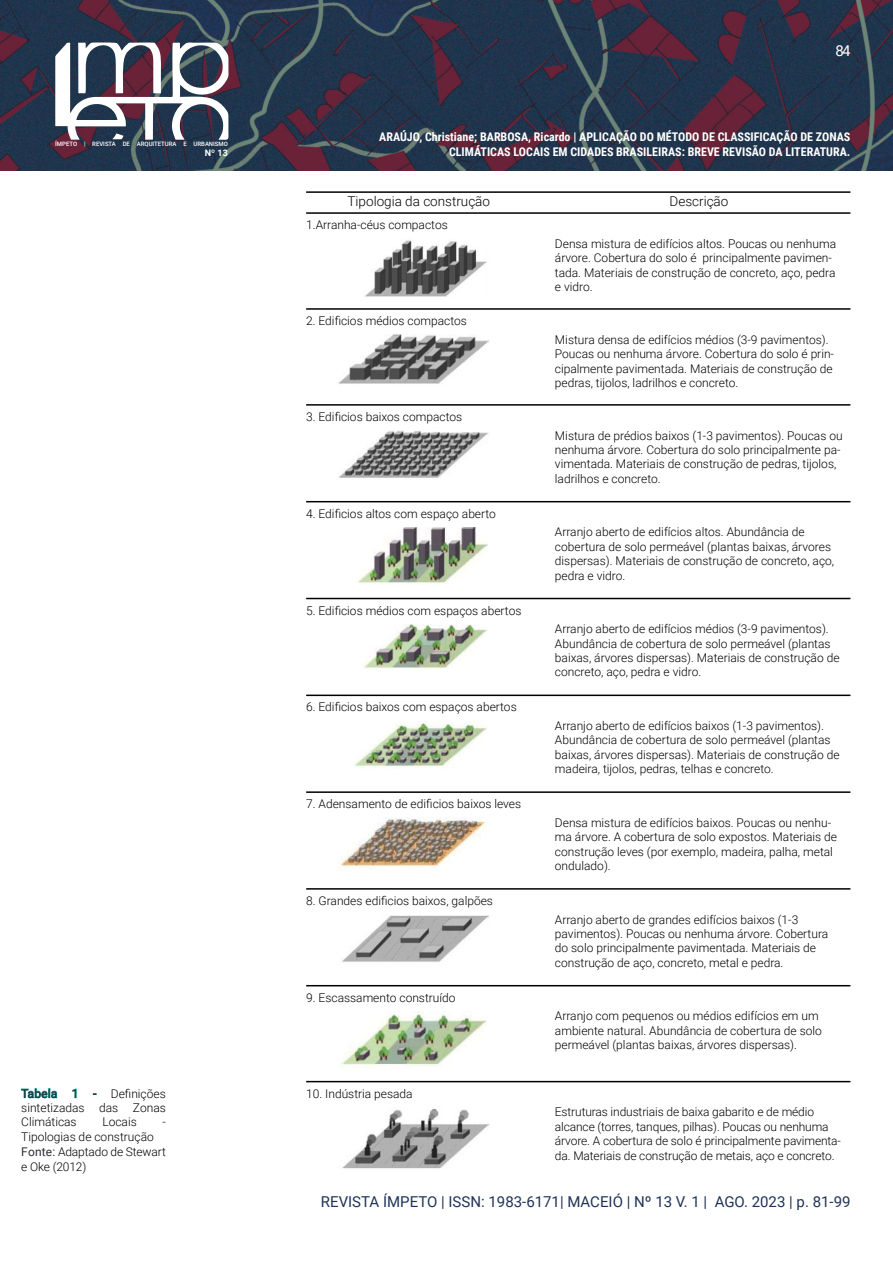
<style>
.page{position:relative;width:893px;height:1263px;background:#fff}
.page>*{position:absolute;margin:0;border:0;box-sizing:border-box;transform-origin:0 0}
.t1{font:15px "Roboto";color:#1f3358}
.t2{font:15px "Roboto";color:#fff}
.t3{font:300 13.5px "Roboto";color:#000}
.NOTA_DE_RODAPÉ{font:300 12px/14.4px "Roboto";color:#000}
.t4{font:700 12px/14.4px "Roboto Condensed";color:#fff;text-align:right}
.t5{font:700 9px "Roboto";color:#fff}
.t6{font:500 6px "Roboto";color:#fff}
.s1{font-weight:400;color:#00928c}
.s2{font-weight:400;color:#2c2f34}
</style>
<div class="page">
<img style="left:0;top:0;width:893px;height:170px">
<svg style="left:55px;top:42px;width:174px;height:98px"></svg>
<hr style="left:306px;top:191px;width:544px;height:2px;background:#000">
<hr style="left:306px;top:212px;width:544px;height:2px;background:#000">
<hr style="left:306px;top:308px;width:544px;height:2px;background:#000">
<hr style="left:306px;top:404px;width:544px;height:2px;background:#000">
<hr style="left:306px;top:501px;width:544px;height:1px;background:#000">
<hr style="left:306px;top:695px;width:544px;height:1px;background:#000">
<hr style="left:306px;top:888px;width:544px;height:2px;background:#000">
<hr style="left:306px;top:598px;width:544px;height:1px;background:#000">
<hr style="left:306px;top:791px;width:544px;height:2px;background:#000">
<hr style="left:306px;top:985px;width:544px;height:1px;background:#000">
<hr style="left:306px;top:1081px;width:544px;height:1px;background:#000">
<img style="left:338px;top:335px;width:151px;height:49px">
<img style="left:365px;top:240px;width:122px;height:57px">
<img style="left:338px;top:431px;width:151px;height:47px">
<img style="left:358px;top:527px;width:130px;height:57px">
<img style="left:364px;top:624px;width:124px;height:45px">
<img style="left:354px;top:721px;width:134px;height:47px">
<img style="left:337px;top:818px;width:149px;height:52px">
<img style="left:342px;top:915px;width:147px;height:47px">
<img style="left:341px;top:1011px;width:147px;height:55px">
<img style="left:342px;top:1109px;width:147px;height:60px">
<p class="t6" style="left:55px;top:140px;width:174px">ÍMPETO | REVISTA DE ARQUITETURA E URBANISMO</p>
<p class="t5" style="left:205px;top:147px;width:25px">Nº 13</p>
<p class="NOTA_DE_RODAPÉ" style="left:21px;top:1086px;width:146px;text-align:justify"><span class="s1">Tabela 1 -</span> Definições sintetizadas das Zonas Climáticas</p>
<p class="NOTA_DE_RODAPÉ" style="left:102px;top:1114px;width:36px">Locais</p>
<p class="NOTA_DE_RODAPÉ" style="left:162px;top:1114px;width:5px">-</p>
<p class="NOTA_DE_RODAPÉ" style="left:21px;top:1129px;width:134px">Tipologias de construção</p>
<p class="NOTA_DE_RODAPÉ" style="left:21px;top:1143px;width:146px;line-height:15px"><span class="s2">Fonte:</span> Adaptado de Stewart e Oke (2012)</p>
<p class="t2" style="left:836px;top:41px;width:16px">84</p>
<p class="t4" style="left:379px;top:129px;width:473px">ARAÚJO, Christiane; BARBOSA, Ricardo | APLICAÇÃO DO MÉTODO DE CLASSIFICAÇÃO DE ZONAS<br>CLIMÁTICAS LOCAIS EM CIDADES BRASILEIRAS: BREVE REVISÃO DA LITERATURA.</p>
<p class="t3" style="left:348px;top:192px;width:144px">Tipologia da construção</p>
<p class="t3" style="left:669px;top:192px;width:60px">Descrição</p>
<p class="NOTA_DE_RODAPÉ" style="left:306px;top:217px;width:143px">1.Arranha-céus compactos</p>
<p class="NOTA_DE_RODAPÉ" style="left:306px;top:313px;width:162px">2. Edificios médios compactos</p>
<p class="NOTA_DE_RODAPÉ" style="left:306px;top:409px;width:158px">3. Edificios baixos compactos</p>
<p class="NOTA_DE_RODAPÉ" style="left:306px;top:506px;width:191px">4. Edificios altos com espaço aberto</p>
<p class="NOTA_DE_RODAPÉ" style="left:306px;top:603px;width:217px">5. Edificios médios com espaços abertos</p>
<p class="NOTA_DE_RODAPÉ" style="left:306px;top:699px;width:212px">6. Edificios baixos com espaços abertos</p>
<p class="NOTA_DE_RODAPÉ" style="left:306px;top:796px;width:217px">7. Adensamento de edificios baixos leves</p>
<p class="NOTA_DE_RODAPÉ" style="left:306px;top:893px;width:188px">8. Grandes edificios baixos, galpões</p>
<p class="NOTA_DE_RODAPÉ" style="left:306px;top:990px;width:151px">9. Escassamento construído</p>
<p class="NOTA_DE_RODAPÉ" style="left:306px;top:1086px;width:108px">10. Indústria pesada</p>
<p class="NOTA_DE_RODAPÉ" style="left:555px;top:236px;width:283px">Densa mistura de edifícios altos. Poucas ou nenhuma árvore. Cobertura do solo é principalmente pavimen&shy;tada. Materiais de construção de concreto, aço, pedra e vidro.</p>
<p class="NOTA_DE_RODAPÉ" style="left:555px;top:332px;width:281px">Mistura densa de edifícios médios (3-9 pavimentos).<br>Poucas ou nenhuma árvore. Cobertura do solo é prin&shy;cipalmente pavimentada. Materiais de construção de pedras, tijolos, ladrilhos e concreto.</p>
<p class="NOTA_DE_RODAPÉ" style="left:555px;top:428px;width:289px">Mistura de prédios baixos (1-3 pavimentos). Poucas ou nenhuma árvore. Cobertura do solo principalmente pa&shy;vimentada. Materiais de construção de pedras, tijolos, ladrilhos e concreto.</p>
<p class="NOTA_DE_RODAPÉ" style="left:555px;top:524px;width:281px">Arranjo aberto de edifícios altos. Abundância de cobertura de solo permeável (plantas baixas, árvores dispersas). Materiais de construção de concreto, aço, pedra e vidro.</p>
<p class="NOTA_DE_RODAPÉ" style="left:555px;top:621px;width:286px">Arranjo aberto de edifícios médios (3-9 pavimentos).<br>Abundância de cobertura de solo permeável (plantas baixas, árvores dispersas). Materiais de construção de concreto, aço, pedra e vidro.</p>
<p class="NOTA_DE_RODAPÉ" style="left:555px;top:718px;width:286px">Arranjo aberto de edifícios baixos (1-3 pavimentos).<br>Abundância de cobertura de solo permeável (plantas baixas, árvores dispersas). Materiais de construção de madeira, tijolos, pedras, telhas e concreto.</p>
<p class="NOTA_DE_RODAPÉ" style="left:555px;top:815px;width:284px">Densa mistura de edifícios baixos. Poucas ou nenhu&shy;ma árvore. A cobertura de solo expostos. Materiais de construção leves (por exemplo, madeira, palha, metal ondulado).</p>
<p class="NOTA_DE_RODAPÉ" style="left:555px;top:912px;width:275px">Arranjo aberto de grandes edifícios baixos (1-3 pavimentos). Poucas ou nenhuma árvore. Cobertura do solo principalmente pavimentada. Materiais de construção de aço, concreto, metal e pedra.</p>
<p class="NOTA_DE_RODAPÉ" style="left:555px;top:1008px;width:269px">Arranjo com pequenos ou médios edifícios em um ambiente natural. Abundância de cobertura de solo permeável (plantas baixas, árvores dispersas).</p>
<p class="NOTA_DE_RODAPÉ" style="left:555px;top:1104px;width:288px">Estruturas industriais de baixa gabarito e de médio alcance (torres, tanques, pilhas). Poucas ou nenhuma árvore. A cobertura de solo é principalmente pavimenta&shy;da. Materiais de construção de metais, aço e concreto.</p>
<p class="t1" style="left:321px;top:1191px;width:531px">REVISTA ÍMPETO | ISSN: 1983-6171| MACEIÓ | Nº 13 V. 1 | AGO. 2023 | p. 81-99</p>
</div>
